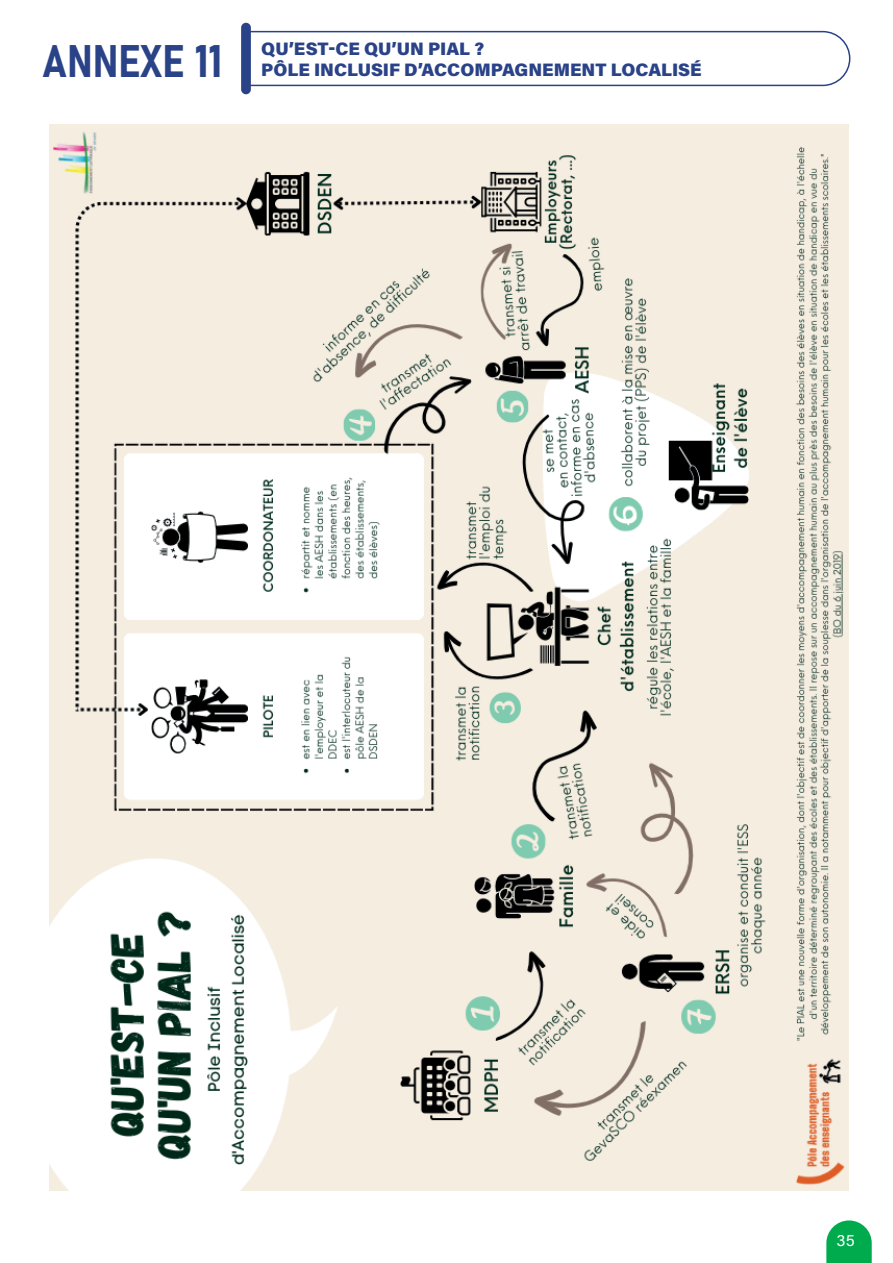
<style>
.page{position:relative;width:893px;height:1263px;background:#fff}
.page>*{position:absolute;margin:0;border:0;box-sizing:border-box;transform-origin:0 0}
.t1{font:45px "Bahnschrift";color:#2a4288}
.t2{font:900 18px/21px "Acumin Pro";color:#2a4288}
.t3{font:16.5px "Acumin Pro";color:#fff}
</style>
<div class="page">
<svg style="left:826px;top:1220px;width:46px;height:43px;background:#23b665"></svg>
<svg style="left:251px;top:30px;width:600px;height:57px"></svg>
<div style="left:241px;top:23px;width:10px;height:71px;background:#2a4288;border-radius:5px"></div>
<img style="left:50px;top:125px;width:799px;height:1066px">
<h1 class="t1" style="left:43px;top:27px;width:181px">ANNEXE 11</h1>
<p class="t2" style="left:261px;top:37px;width:442px">QU’EST-CE QU’UN PIAL ?<br>PÔLE INCLUSIF D’ACCOMPAGNEMENT LOCALISÉ</p>
<p class="t3" style="left:837px;top:1229px;width:20px">35</p>
</div>
